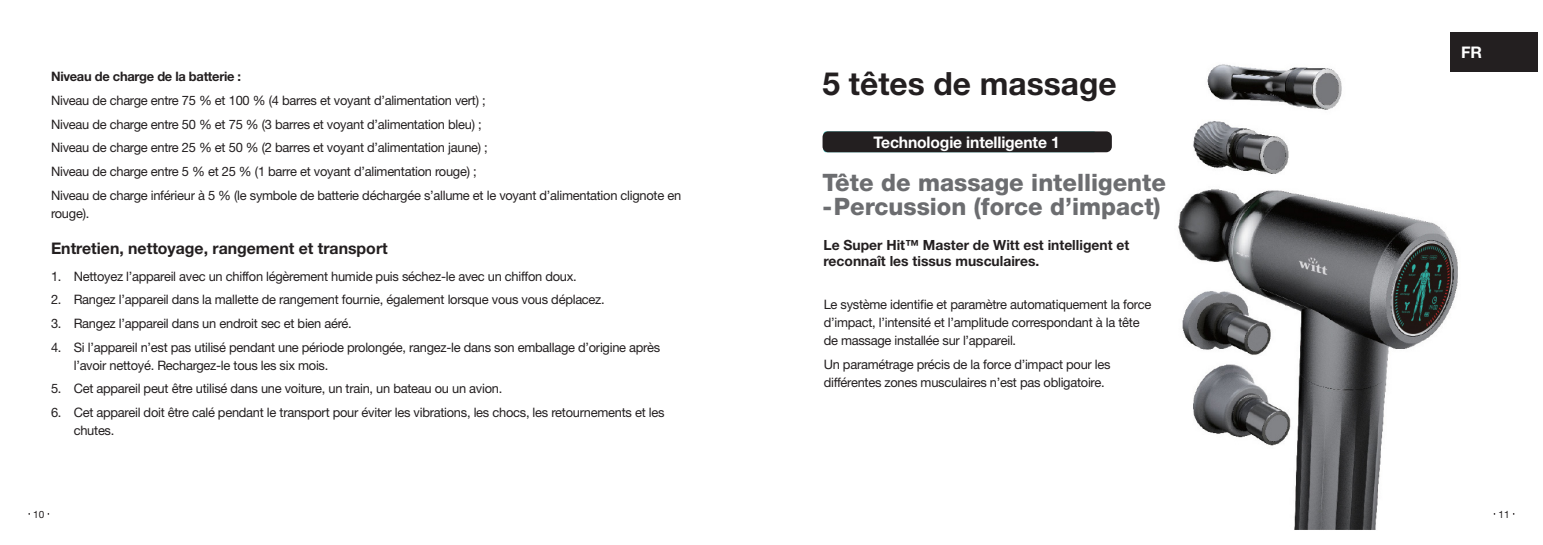
<style>
.page{position:relative;width:1543px;height:545px;background:#fff}
.page>*{position:absolute;margin:0;border:0;box-sizing:border-box;transform-origin:0 0}
.t1{font:700 32px "Helvetica Neue LT Pro";color:#231f20}
.t2{font:800 24px "Helvetica Neue LT Pro";color:#6c6d70}
.t3{font:700 16px "Helvetica Neue LT Pro";color:#231f20}
.t4{font:700 16px "Helvetica Neue LT Pro";letter-spacing:-.01em;color:#fff}
.t5{font:700 14px/16px "Helvetica Neue LT Pro";color:#231f20}
.t6{font:13px/18px "Helvetica Neue LT Pro";letter-spacing:-.02em;color:#231f20}
.t7{font:700 13px "Helvetica Neue LT Pro";letter-spacing:-.02em;color:#231f20}
.t8{font:10px "Helvetica Neue LT Pro";color:#231f20}
</style>
<div class="page">
<img style="left:1178px;top:64px;width:280px;height:466px">
<div style="left:822px;top:131px;width:289px;height:21px;background:#231f20;border-radius:6px"></div>
<div style="left:1449px;top:32px;width:88px;height:40px;background:#231f20"></div>
<p class="t7" style="left:51px;top:68px;width:192px">Niveau de charge de la batterie :</p>
<p class="t6" style="left:51px;top:91px;width:436px">Niveau de charge entre 75 % et 100 % (4 barres et voyant d’alimentation vert) ;</p>
<p class="t6" style="left:51px;top:115px;width:432px">Niveau de charge entre 50 % et 75 % (3 barres et voyant d’alimentation bleu) ;</p>
<p class="t6" style="left:51px;top:138px;width:438px">Niveau de charge entre 25 % et 50 % (2 barres et voyant d’alimentation jaune) ;</p>
<p class="t6" style="left:51px;top:162px;width:427px">Niveau de charge entre 5 % et 25 % (1 barre et voyant d’alimentation rouge) ;</p>
<p class="t6" style="left:51px;top:186px;width:631px">Niveau de charge inférieur à 5 % (le symbole de batterie déchargée s’allume et le voyant d’alimentation clignote en rouge).</p>
<p class="t3" style="left:51px;top:238px;width:338px">Entretien, nettoyage, rangement et transport</p>
<p class="t6" style="left:51px;top:266px;width:527px">1. Nettoyez l’appareil avec un chiffon légèrement humide puis séchez-le avec un chiffon doux.</p>
<p class="t6" style="left:51px;top:290px;width:555px">2. Rangez l’appareil dans la mallette de rangement fournie, également lorsque vous vous déplacez.</p>
<p class="t6" style="left:51px;top:314px;width:302px">3. Rangez l’appareil dans un endroit sec et bien aéré.</p>
<p class="t6" style="left:74px;top:337px;width:588px;text-indent:-23px">4. Si l’appareil n’est pas utilisé pendant une période prolongée, rangez-le dans son emballage d’origine après l’avoir nettoyé. Rechargez-le tous les six mois.</p>
<p class="t6" style="left:51px;top:379px;width:453px">5. Cet appareil peut être utilisé dans une voiture, un train, un bateau ou un avion.</p>
<p class="t6" style="left:74px;top:403px;width:592px;text-indent:-23px">6. Cet appareil doit être calé pendant le transport pour éviter les vibrations, les chocs, les retournements et les chutes.</p>
<p class="t1" style="left:822px;top:63px;width:295px">5 têtes de massage</p>
<p class="t4" style="left:873px;top:132px;width:188px">Technologie intelligente 1</p>
<p class="t2" style="left:822px;top:168px;width:345px">Tête de massage intelligente</p>
<p class="t2" style="left:822px;top:192px;width:339px">-Percussion (force d’impact)</p>
<p class="t5" style="left:823px;top:236px;width:307px">Le Super Hit™ Master de Witt est intelligent et reconnaît les tissus musculaires.</p>
<p class="t6" style="left:823px;top:294px;width:329px">Le système identifie et paramètre automatiquement la force d’impact, l’intensité et l’amplitude correspondant à la tête de massage installée sur l’appareil.</p>
<p class="t6" style="left:823px;top:354px;width:288px">Un paramétrage précis de la force d’impact pour les différentes zones musculaires n’est pas obligatoire.</p>
<p class="t4" style="left:1460px;top:42px;width:23px">FR</p>
<p class="t8" style="left:33px;top:508px;width:13px">10</p>
<p class="t8" style="left:1498px;top:508px;width:13px">11</p>
</div>
